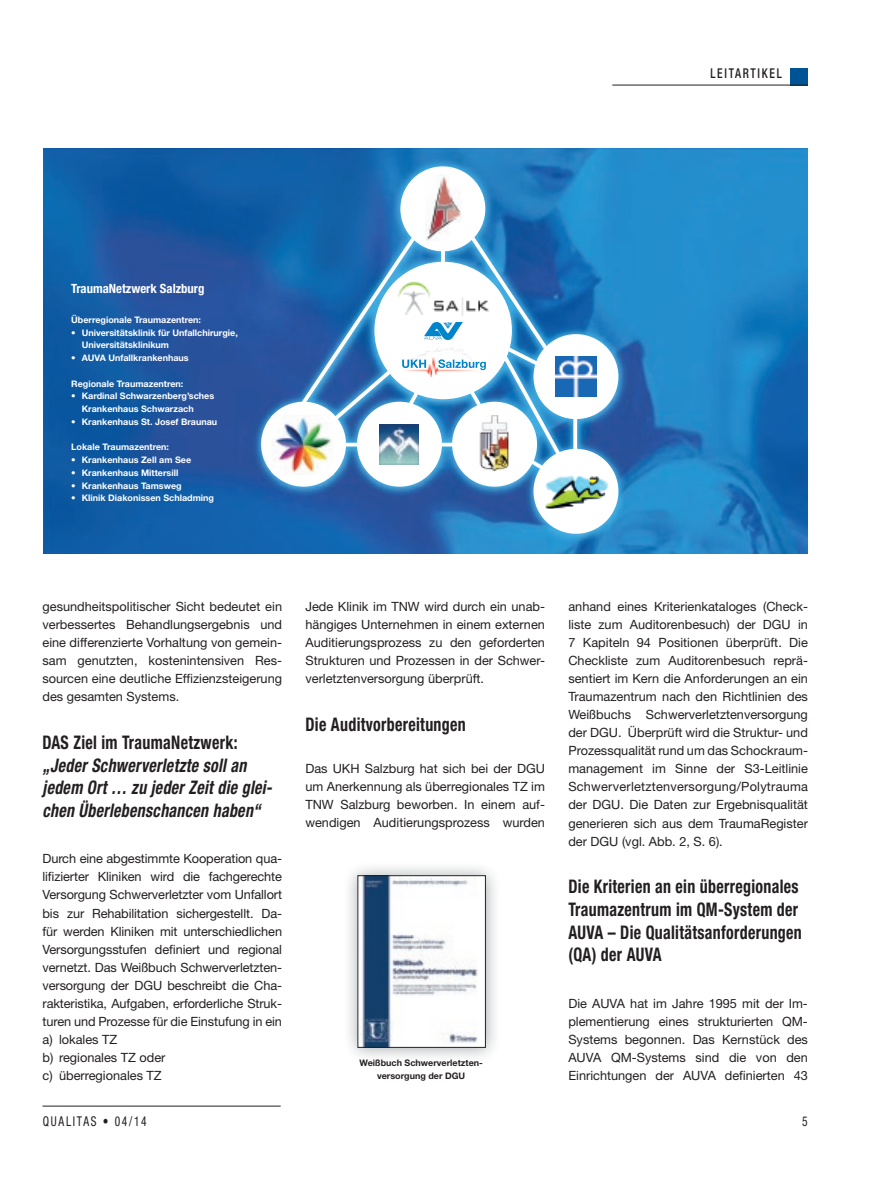
<style>
.page{position:relative;width:893px;height:1191px;background:#fff}
.page>*{position:absolute;margin:0;border:0;box-sizing:border-box;transform-origin:0 0}
.t1{font:700 condensed 18.75px/22.5px "Helvetica Neue LT Std";letter-spacing:.02em;color:#231f20;scale:.85 1}
.t2{font:italic 700 condensed 18.75px/22.5px "Helvetica Neue LT Std";letter-spacing:.02em;color:#231f20;scale:.85 1}
.t3{font:condensed 13.5px "Helvetica Neue LT Std";letter-spacing:.15em;color:#231f20;scale:.85 1}
.t4{font:500 condensed 13.5px "Helvetica Neue LT Std";color:#231f20;scale:.85 1}
.t5{font:12.75px/18px "Helvetica Neue LT Std";letter-spacing:-.01em;color:#231f20;text-align:justify}
.t6{font:700 condensed 12.75px "Helvetica Neue LT Std";color:#fff}
.t7{font:700 9px/12.8px "Helvetica Neue LT Std";color:#fff}
.t8{font:700 9px/12.8px "Helvetica Neue LT Std";color:#231f20;text-align:center}
</style>
<div class="page">
<hr style="left:43px;top:1105px;width:238px;height:1px;background:#231f20">
<div style="left:791px;top:68px;width:17px;height:17px;background:#005495"></div>
<hr style="left:612px;top:85px;width:196px;height:1px;background:#231f20">
<img style="left:43px;top:149px;width:765px;height:404px">
<div style="left:400px;top:166px;width:85px;height:85px;background:#fff;border-radius:50%"></div>
<div style="left:261px;top:402px;width:85px;height:84px;background:#fff;border-radius:50%"></div>
<img style="left:271px;top:415px;width:63px;height:60px">
<div style="left:357px;top:402px;width:85px;height:84px;background:#fff;border-radius:50%"></div>
<div style="left:452px;top:402px;width:85px;height:84px;background:#fff;border-radius:50%"></div>
<div style="left:533px;top:449px;width:85px;height:85px;background:#fff;border-radius:50%"></div>
<div style="left:533px;top:334px;width:85px;height:85px;background:#fff;border-radius:50%"></div>
<svg style="left:573px;top:419px;width:4px;height:30px"></svg>
<div style="left:342px;top:859px;width:159px;height:204px;background:#101a21;opacity:.4"></div>
<img style="left:360px;top:877px;width:124px;height:168px">
<div style="left:358px;top:875px;width:128px;height:172px;border:1px solid #231f20"></div>
<img style="left:425px;top:174px;width:37px;height:59px">
<img style="left:564px;top:356px;width:32px;height:41px">
<img style="left:545px;top:475px;width:64px;height:34px">
<svg style="left:298px;top:233px;width:266px;height:240px"></svg>
<p class="t4" style="left:710px;top:65px;width:17px">LEITARTIKEL</p>
<p class="t6" style="left:71px;top:281px;width:135px">TraumaNetzwerk Salzburg</p>
<p class="t7" style="left:71px;top:313px;width:131px">Überregionale Traumazentren:</p>
<p class="t7" style="left:82px;top:326px;width:158px;text-indent:-11px">• Universitätsklinik für Unfallchirurgie,<br>Universitätsklinikum</p>
<p class="t7" style="left:71px;top:351px;width:119px">• AUVA Unfallkrankenhaus</p>
<p class="t7" style="left:71px;top:377px;width:114px">Regionale Traumazentren:</p>
<p class="t7" style="left:82px;top:389px;width:134px;text-indent:-11px">• Kardinal Schwarzenberg’sches<br>Krankenhaus Schwarzach</p>
<p class="t7" style="left:71px;top:415px;width:148px">• Krankenhaus St. Josef Braunau</p>
<p class="t7" style="left:71px;top:440px;width:99px">Lokale Traumazentren:</p>
<p class="t7" style="left:71px;top:453px;width:121px">• Krankenhaus Zell am See</p>
<p class="t7" style="left:71px;top:466px;width:109px">• Krankenhaus Mittersill</p>
<p class="t7" style="left:71px;top:479px;width:112px">• Krankenhaus Tamsweg</p>
<p class="t7" style="left:71px;top:491px;width:144px">• Klinik Diakonissen Schladming</p>
<p class="t5" style="left:43px;top:597px;width:241px">gesundheitspolitischer Sicht bedeutet ein verbessertes Behandlungsergebnis und eine differenzierte Vorhaltung von gemein&shy;sam genutzten, kostenintensiven Res&shy;sourcen eine deutliche Effizienzsteigerung des gesamten Systems.</p>
<h1 class="t1" style="left:43px;top:731px;width:231px">DAS Ziel im TraumaNetzwerk:</h1>
<h1 class="t2" style="left:43px;top:754px;width:272px">„Jeder Schwerverletzte soll an jedem Ort … zu jeder Zeit die glei&shy;chen Überlebenschancen haben“</h1>
<p class="t5" style="left:43px;top:849px;width:241px;text-align:left">Durch eine abgestimmte Kooperation qua&shy;lifizierter Kliniken wird die fachgerechte Versorgung Schwerverletzter vom Unfallort bis zur Rehabilitation sichergestellt. Da&shy;für werden Kliniken mit unterschiedlichen Versorgungsstufen definiert und regional vernetzt. Das Weißbuch Schwerverletzten&shy;versorgung der DGU beschreibt die Cha&shy;rakteristika, Aufgaben, erforderliche Struk&shy;turen und Prozesse für die Einstufung in ein a) lokales TZ<br>b) regionales TZ oder<br>c) überregionales TZ</p>
<p class="t5" style="left:305px;top:597px;width:241px">Jede Klinik im TNW wird durch ein unab&shy;hängiges Unternehmen in einem externen Auditierungsprozess zu den geforderten Strukturen und Prozessen in der Schwer&shy;verletztenversorgung überprüft.</p>
<h1 class="t1" style="left:305px;top:713px;width:190px">Die Auditvorbereitungen</h1>
<p class="t5" style="left:305px;top:759px;width:241px">Das UKH Salzburg hat sich bei der DGU um Anerkennung als überregionales TZ im TNW Salzburg beworben. In einem auf&shy;wendigen Auditierungsprozess wurden</p>
<p class="t8" style="left:359px;top:1056px;width:125px">Weißbuch Schwerverletzten&shy;versorgung der DGU</p>
<p class="t5" style="left:568px;top:597px;width:241px">anhand eines Kriterienkataloges (Check&shy;liste zum Auditorenbesuch) der DGU in 7 Kapiteln 94 Positionen überprüft. Die Checkliste zum Auditorenbesuch reprä&shy;sentiert im Kern die Anforderungen an ein Traumazentrum nach den Richtlinien des Weißbuchs Schwerverletztenversorgung der DGU. Überprüft wird die Struktur- und Prozessqualität rund um das Schockraum&shy;management im Sinne der S3-Leitlinie Schwerverletztenversorgung/Polytrauma der DGU. Die Daten zur Ergebnisqualität generieren sich aus dem TraumaRegister der DGU (vgl. Abb. 2, S. 6).</p>
<h1 class="t1" style="left:568px;top:875px;width:276px">Die Kriterien an ein überregionales<br>Traumazentrum im QM-System der<br>AUVA – Die Qualitätsanforderungen (QA) der AUVA</h1>
<p class="t5" style="left:568px;top:993px;width:241px">Die AUVA hat im Jahre 1995 mit der Im&shy;plementierung eines strukturierten QM-Systems begonnen. Das Kernstück des AUVA QM-Systems sind die von den Einrichtungen der AUVA definierten 43</p>
<p class="t3" style="left:43px;top:1113px;width:124px">QUALITAS • 04/14</p>
<p class="t3" style="left:802px;top:1113px;width:8px">5</p>
</div>
